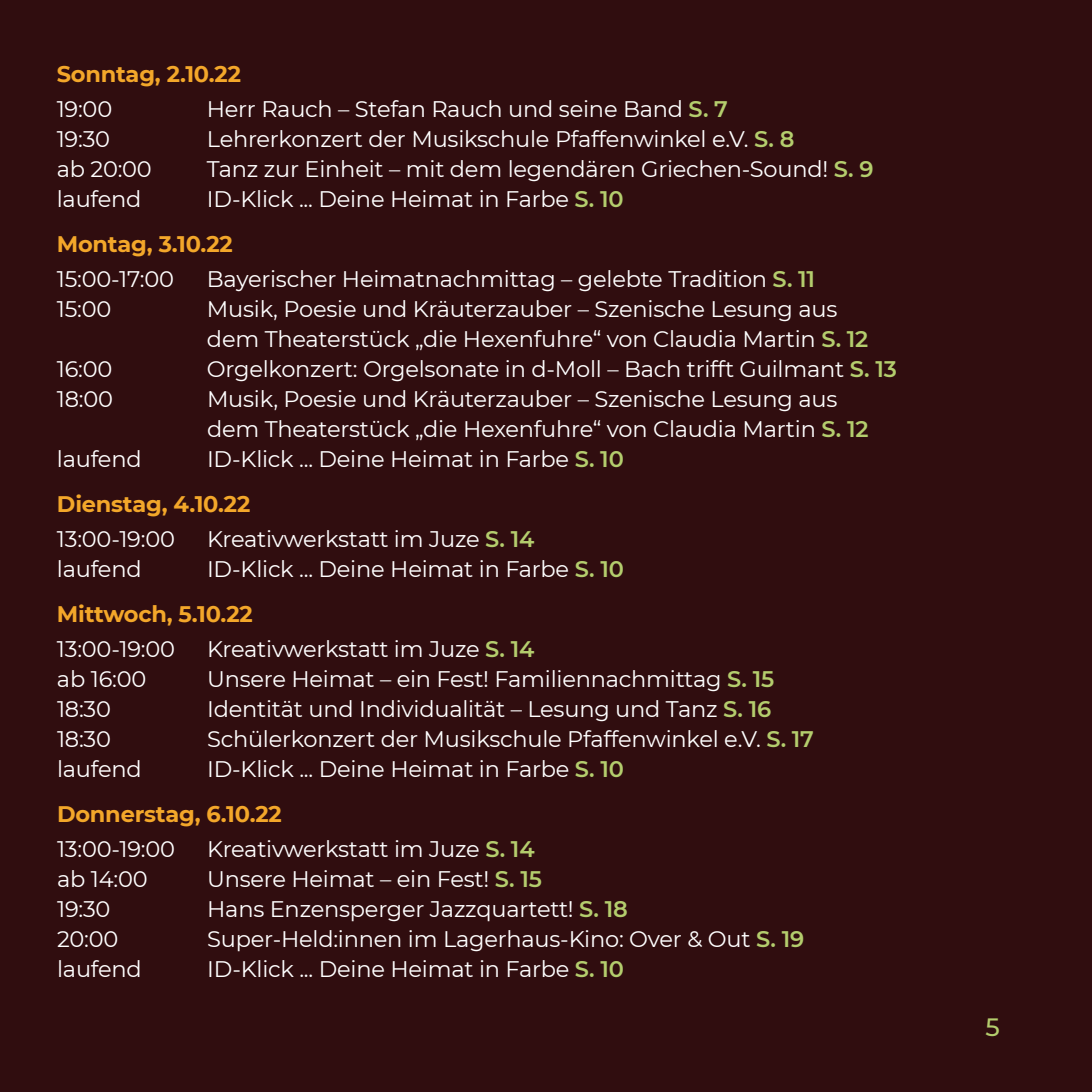
<style>
.page{position:relative;width:1092px;height:1092px;background:#fff}
.page>*{position:absolute;margin:0;border:0;box-sizing:border-box;transform-origin:0 0}
.t1{font:500 25px "Montserrat";color:#b4cd6d}
.t2{font:22.5px/45px "Montserrat";letter-spacing:-.01em;color:#fff}
.t3{font:700 22.5px "Montserrat";letter-spacing:-.01em;color:#f3a72a}
.s1{font-weight:600;color:#b4cd6d}
.s2{font-weight:700;color:#f3a72a}
</style>
<div class="page">
<div style="left:0;top:0;width:1091px;height:1091px;background:#300d0f"></div>
<p class="t3" style="left:57px;top:57px;width:186px">Sonntag, 2.10.22</p>
<p class="t2" style="left:57px;top:85px;width:57px">19:00</p>
<p class="t2" style="left:207px;top:85px;width:522px">Herr Rauch – Stefan Rauch und seine Band <span class="s1">S. 7</span></p>
<p class="t2" style="left:57px;top:115px;width:55px">19:30</p>
<p class="t2" style="left:207px;top:115px;width:589px">Lehrerkonzert der Musikschule Pfaffenwinkel e.V. <span class="s1">S. 8</span></p>
<p class="t2" style="left:57px;top:145px;width:96px">ab 20:00</p>
<p class="t2" style="left:207px;top:145px;width:668px">Tanz zur Einheit – mit dem legendären Griechen-Sound! <span class="s1">S. 9</span></p>
<p class="t2" style="left:57px;top:175px;width:86px">laufend</p>
<p class="t2" style="left:57px;top:175px;width:568px;text-indent:150px">ID-Klick ... Deine Heimat in Farbe <span class="s1">S. 10<br></span><span class="s2">Montag, 3.10.22</span></p>
<p class="t2" style="left:57px;top:255px;width:119px">15:00-17:00</p>
<p class="t2" style="left:207px;top:255px;width:609px">Bayerischer Heimatnachmittag – gelebte Tradition <span class="s1">S. 11</span></p>
<p class="t2" style="left:57px;top:285px;width:56px">15:00</p>
<p class="t2" style="left:207px;top:293px;width:663px;line-height:30px">Musik, Poesie und Kräuterzauber – Szenische Lesung aus dem Theaterstück „die Hexenfuhre“ von Claudia Martin <span class="s1">S. 12</span></p>
<p class="t2" style="left:57px;top:345px;width:57px">16:00</p>
<p class="t2" style="left:207px;top:345px;width:691px">Orgelkonzert: Orgelsonate in d-Moll – Bach trifft Guilmant <span class="s1">S. 13</span></p>
<p class="t2" style="left:57px;top:375px;width:58px">18:00</p>
<p class="t2" style="left:207px;top:383px;width:663px;line-height:30px">Musik, Poesie und Kräuterzauber – Szenische Lesung aus dem Theaterstück „die Hexenfuhre“ von Claudia Martin <span class="s1">S. 12</span></p>
<p class="t2" style="left:57px;top:435px;width:86px">laufend</p>
<p class="t2" style="left:57px;top:435px;width:568px;text-indent:150px">ID-Klick ... Deine Heimat in Farbe <span class="s1">S. 10<br></span><span class="s2">Dienstag, 4.10.22</span></p>
<p class="t2" style="left:57px;top:515px;width:119px">13:00-19:00</p>
<p class="t2" style="left:207px;top:515px;width:329px">Kreativwerkstatt im Juze <span class="s1">S. 14</span></p>
<p class="t2" style="left:57px;top:545px;width:86px">laufend</p>
<p class="t2" style="left:57px;top:545px;width:568px;text-indent:150px">ID-Klick ... Deine Heimat in Farbe <span class="s1">S. 10<br></span><span class="s2">Mittwoch, 5.10.22</span></p>
<p class="t2" style="left:57px;top:625px;width:119px">13:00-19:00</p>
<p class="t2" style="left:207px;top:625px;width:329px">Kreativwerkstatt im Juze <span class="s1">S. 14</span></p>
<p class="t2" style="left:57px;top:655px;width:91px">ab 16:00</p>
<p class="t2" style="left:207px;top:655px;width:568px">Unsere Heimat – ein Fest! Familiennachmittag <span class="s1">S. 15</span></p>
<p class="t2" style="left:57px;top:685px;width:55px">18:30</p>
<p class="t2" style="left:207px;top:685px;width:565px">Identität und Individualität – Lesung und Tanz <span class="s1">S. 16</span></p>
<p class="t2" style="left:57px;top:715px;width:55px">18:30</p>
<p class="t2" style="left:207px;top:715px;width:608px">Schülerkonzert der Musikschule Pfaffenwinkel e.V. <span class="s1">S. 17</span></p>
<p class="t2" style="left:57px;top:745px;width:86px">laufend</p>
<p class="t2" style="left:57px;top:745px;width:568px;text-indent:150px">ID-Klick ... Deine Heimat in Farbe <span class="s1">S. 10<br></span><span class="s2">Donnerstag, 6.10.22</span></p>
<p class="t2" style="left:57px;top:825px;width:119px">13:00-19:00</p>
<p class="t2" style="left:207px;top:825px;width:329px">Kreativwerkstatt im Juze <span class="s1">S. 14</span></p>
<p class="t2" style="left:57px;top:855px;width:92px">ab 14:00</p>
<p class="t2" style="left:207px;top:855px;width:336px">Unsere Heimat – ein Fest! <span class="s1">S. 15</span></p>
<p class="t2" style="left:57px;top:885px;width:55px">19:30</p>
<p class="t2" style="left:207px;top:885px;width:422px">Hans Enzensperger Jazzquartett! <span class="s1">S. 18</span></p>
<p class="t2" style="left:57px;top:915px;width:63px">20:00</p>
<p class="t2" style="left:207px;top:915px;width:598px">Super-Held:innen im Lagerhaus-Kino: Over &amp; Out <span class="s1">S. 19</span></p>
<p class="t2" style="left:57px;top:945px;width:86px">laufend</p>
<p class="t2" style="left:207px;top:945px;width:418px">ID-Klick ... Deine Heimat in Farbe <span class="s1">S. 10</span></p>
<p class="t1" style="left:985px;top:1009px;width:16px">5</p>
</div>
